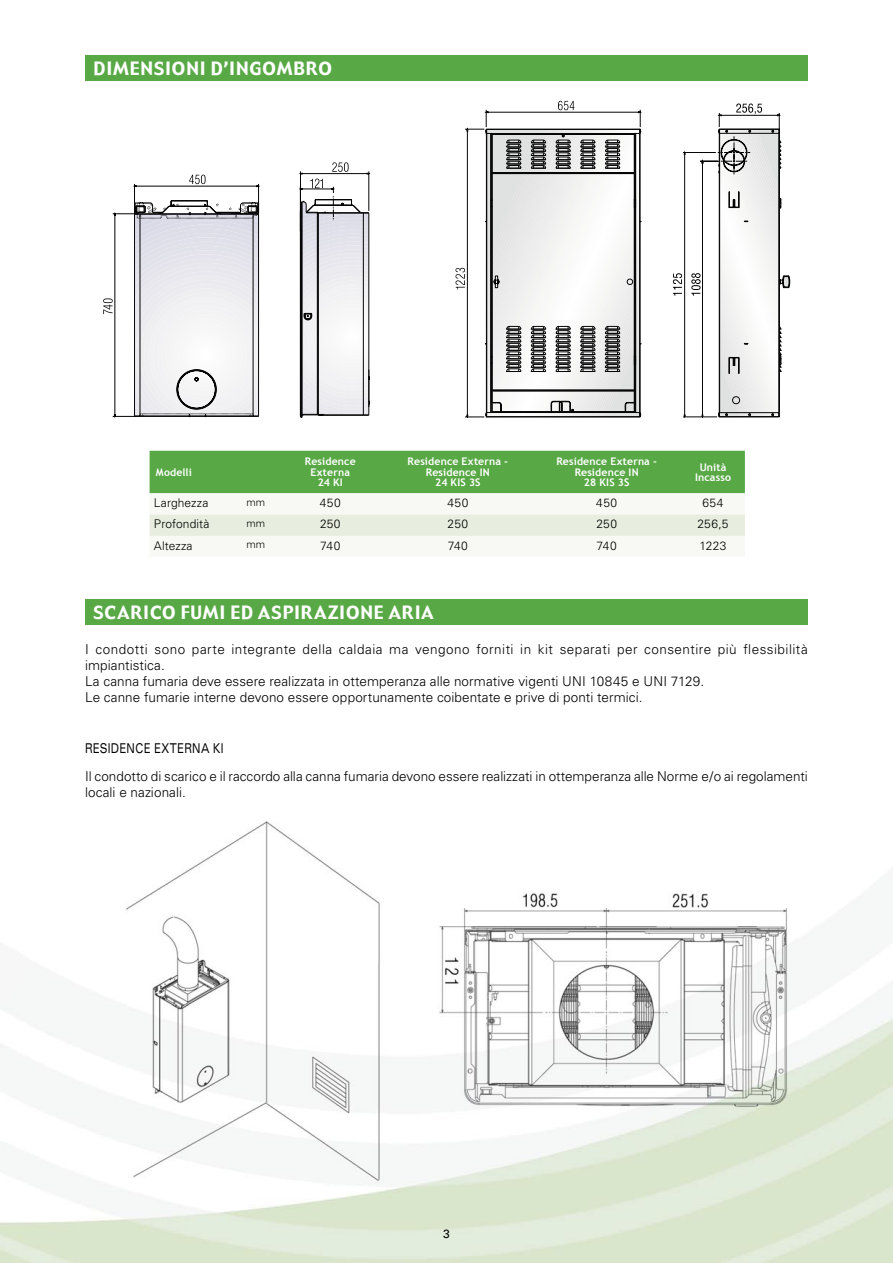
<style>
.page{position:relative;width:893px;height:1263px;background:#fff}
.page>*{position:absolute;margin:0;border:0;box-sizing:border-box;transform-origin:0 0}
.t1{font:18px "Gadget";letter-spacing:.05em;color:#fff}
.t2{font:300 13.5px/16.2px "Univers";letter-spacing:.005em;color:#000}
.t3{font:expanded 13.5px "Univers";letter-spacing:.025em;color:#000;scale:.7 1}
.t4{font:300 12px "Univers";letter-spacing:.015em;color:#000}
.t5{font:12px "Univers";color:#000}
.t6{font:700 10.5px/10.5px "Trebuchet MS";letter-spacing:.015em;color:#fff;text-align:center}
.t7{font:300 10.5px "Univers";color:#000}
</style>
<div class="page">
<img style="left:0;top:100px;width:893px;height:1163px">
<div style="left:85px;top:55px;width:723px;height:26px;background:#58a945"></div>
<svg style="left:150px;top:451px;width:595px;height:106px"></svg>
<div style="left:85px;top:600px;width:723px;height:25px;background:#58a945"></div>
<img style="left:432px;top:885px;width:367px;height:228px">
<img style="left:124px;top:816px;width:264px;height:367px">
<svg style="left:300px;top:162px;width:70px;height:256px"></svg>
<svg style="left:103px;top:175px;width:156px;height:243px"></svg>
<svg style="left:673px;top:104px;width:117px;height:314px"></svg>
<svg style="left:558px;top:101px;width:16px;height:9px"></svg>
<svg style="left:455px;top:268px;width:10px;height:22px"></svg>
<svg style="left:465px;top:110px;width:176px;height:307px"></svg>
<svg style="left:485px;top:129px;width:157px;height:288px"></svg>
<hr style="left:491px;top:412px;width:144px;height:1px;background:#060606">
<h1 class="t1" style="left:94px;top:57px;width:240px">DIMENSIONI D’INGOMBRO</h1>
<p class="t6" style="left:156px;top:467px;width:37px">Modelli</p>
<p class="t6" style="left:305px;top:456px;width:52px">Residence<br>Externa<br>24 KI</p>
<p class="t6" style="left:408px;top:456px;width:102px">Residence Externa -<br>Residence IN<br>24 KIS 3S</p>
<p class="t6" style="left:556px;top:456px;width:102px">Residence Externa -<br>Residence IN<br>28 KIS 3S</p>
<p class="t6" style="left:695px;top:462px;width:38px">Unità<br>Incasso</p>
<p class="t4" style="left:154px;top:496px;width:56px">Larghezza</p>
<p class="t7" style="left:246px;top:496px;width:20px">mm</p>
<p class="t4" style="left:320px;top:496px;width:22px">450</p>
<p class="t4" style="left:447px;top:496px;width:22px">450</p>
<p class="t4" style="left:596px;top:496px;width:22px">450</p>
<p class="t4" style="left:702px;top:496px;width:23px">654</p>
<p class="t4" style="left:154px;top:517px;width:57px">Profondità</p>
<p class="t7" style="left:246px;top:517px;width:20px">mm</p>
<p class="t4" style="left:320px;top:517px;width:22px">250</p>
<p class="t4" style="left:448px;top:517px;width:22px">250</p>
<p class="t4" style="left:596px;top:517px;width:22px">250</p>
<p class="t4" style="left:697px;top:517px;width:33px">256,5</p>
<p class="t4" style="left:154px;top:538px;width:40px">Altezza</p>
<p class="t7" style="left:246px;top:538px;width:20px">mm</p>
<p class="t4" style="left:320px;top:538px;width:22px">740</p>
<p class="t4" style="left:448px;top:538px;width:22px">740</p>
<p class="t4" style="left:597px;top:538px;width:22px">740</p>
<p class="t4" style="left:700px;top:538px;width:28px">1223</p>
<h1 class="t1" style="left:94px;top:601px;width:342px">SCARICO FUMI ED ASPIRAZIONE ARIA</h1>
<p class="t2" style="left:85px;top:641px;width:724px">I condotti sono parte integrante della caldaia ma vengono forniti in kit separati per consentire più flessibilità impiantistica.<br>La canna fumaria deve essere realizzata in ottemperanza alle normative vigenti UNI 10845 e UNI 7129.<br>Le canne fumarie interne devono essere opportunamente coibentate e prive di ponti termici.</p>
<p class="t3" style="left:85px;top:740px;width:200px">RESIDENCE EXTERNA KI</p>
<p class="t2" style="left:85px;top:768px;width:724px">Il condotto di scarico e il raccordo alla canna fumaria devono essere realizzati in ottemperanza alle Norme e/o ai regolamenti locali e nazionali.</p>
<p class="t5" style="left:443px;top:1226px;width:8px">3</p>
</div>
